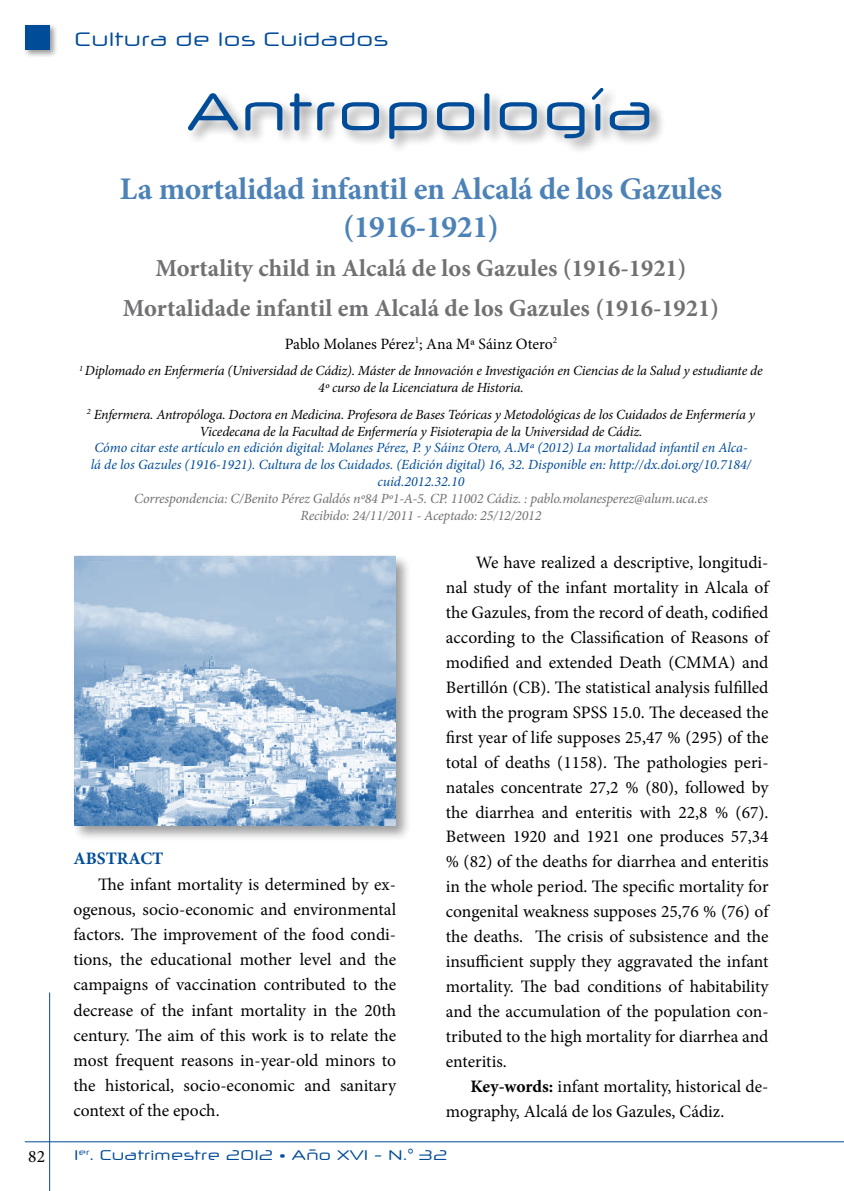
<style>
.page{position:relative;width:844px;height:1191px;background:#fff}
.page>*{position:absolute;margin:0;border:0;box-sizing:border-box;transform-origin:0 0}
.t1{font:52.5px "Neuropol X Free";color:#004c99}
.t2{font:700 31.5px/37.8px "Minion Pro";letter-spacing:-.01em;color:#4d82b7;text-align:center}
.t3{font:700 24.5px/39.4px "Minion Pro";color:#707172;text-align:center}
.t4{font:19.25px "Neuropol X Free";color:#004c99}
.t5{font:17.5px/24.8px "Minion Pro";color:#000;text-align:justify}
.t6{font:700 17.5px "Minion Pro";color:#004c99}
.t7{font:15.75px "Minion Pro";letter-spacing:-.005em;color:#000}
.t8{font:italic 14px/16.8px "Minion Pro";letter-spacing:-.015em;color:#000;text-align:center}
.t9{font:italic 14px/16.8px "Minion Pro";letter-spacing:-.005em;color:#004c99;text-align:center}
.t10{font:italic 14px/16.8px "Minion Pro";letter-spacing:-.015em;color:#707172;text-align:center}
.t11{font:14px "Neuropol X Free";color:#004c99}
.s1{font-weight:700}
</style>
<div class="page">
<hr style="left:49px;top:992px;width:1px;height:199px;background:#004c99">
<hr style="left:25px;top:1141px;width:818px;height:1px;background:#004c99">
<div style="left:23px;top:23px;width:36px;height:36px;background:#000;opacity:.4"></div>
<div style="left:25px;top:25px;width:25px;height:25px;background:#004c99"></div>
<div style="left:72px;top:553px;width:340px;height:289px;background:#000;opacity:.4"></div>
<img style="left:74px;top:556px;width:321px;height:269px">
<div style="left:186px;top:86px;width:479px;height:69px;background:#000;opacity:.4"></div>
<p class="t5" style="left:28px;top:1144px;width:18px">82</p>
<p class="t4" style="left:74px;top:27px;width:315px">Cultura de los Cuidados</p>
<h1 class="t1" style="left:186px;top:78px;width:470px">Antropología</h1>
<h2 class="t2" style="left:120px;top:170px;width:603px">La mortalidad infantil en Alcalá de los Gazules (1916-1921)</h2>
<h3 class="t3" style="left:123px;top:248px;width:597px">Mortality child in Alcalá de los Gazules (1916-1921)<br>Mortalidade infantil em Alcalá de los Gazules (1916-1921)</h3>
<p class="t7" style="left:285px;top:333px;width:274px">Pablo Molanes Pérez<sup>1</sup>; Ana Mª Sáinz Otero<sup>2</sup></p>
<p class="t8" style="left:79px;top:362px;width:684px"><sup>1</sup> Diplomado en Enfermería (Universidad de Cádiz). Máster de Innovación e Investigación en Ciencias de la Salud y estudiante de<br>4º curso de la Licenciatura de Historia.</p>
<p class="t8" style="left:87px;top:406px;width:669px"><sup>2</sup> Enfermera. Antropóloga. Doctora en Medicina. Profesora de Bases Teóricas y Metodológicas de los Cuidados de Enfermería y<br>Vicedecana de la Facultad de Enfermería y Fisioterapia de la Universidad de Cádiz.</p>
<p class="t9" style="left:91px;top:439px;width:661px">Cómo citar este artículo en edición digital: Molanes Pérez, P. y Sáinz Otero, A.Mª (2012) La mortalidad infantil en Alca&shy;lá de los Gazules (1916-1921). Cultura de los Cuidados. (Edición digital) 16, 32. Disponible en: http://dx.doi.org/10.7184/ cuid.2012.32.10</p>
<p class="t10" style="left:134px;top:490px;width:574px">Correspondencia: C/Benito Pérez Galdós nº84 Pº1-A-5. CP. 11002 Cádiz. : pablo.molanesperez@alum.uca.es<br>Recibido: 24/11/2011 - Aceptado: 25/12/2012</p>
<p class="t6" style="left:73px;top:846px;width:91px">ABSTRACT</p>
<p class="t5" style="left:73px;top:871px;width:324px;text-indent:25px">The infant mortality is determined by ex&shy;ogenous, socio-economic and environmental factors. The improvement of the food condi&shy;tions, the educational mother level and the campaigns of vaccination contributed to the decrease of the infant mortality in the 20th century. The aim of this work is to relate the most frequent reasons in-year-old minors to the historical, socio-economic and sanitary context of the epoch.</p>
<p class="t5" style="left:445px;top:550px;width:324px;text-indent:30px">We have realized a descriptive, longitudi&shy;nal study of the infant mortality in Alcala of the Gazules, from the record of death, codified according to the Classification of Reasons of modified and extended Death (CMMA) and Bertillón (CB). The statistical analysis fulfilled with the program SPSS 15.0. The deceased the first year of life supposes 25,47 % (295) of the total of deaths (1158). The pathologies peri&shy;natales concentrate 27,2 % (80), followed by the diarrhea and enteritis with 22,8 % (67).<br>Between 1920 and 1921 one produces 57,34 % (82) of the deaths for diarrhea and enteritis in the whole period. The specific mortality for congenital weakness supposes 25,76 % (76) of the deaths. The crisis of subsistence and the insufficient supply they aggravated the infant mortality. The bad conditions of habitability and the accumulation of the population con&shy;tributed to the high mortality for diarrhea and enteritis.</p>
<p class="t5" style="left:445px;top:1073px;width:324px;text-indent:25px"><span class="s1">Key-words:</span> infant mortality, historical de&shy;mography, Alcalá de los Gazules, Cádiz.</p>
<p class="t11" style="left:74px;top:1146px;width:375px">1<sup>er</sup>. Cuatrimestre 2012 • Año XVI - N.° 32</p>
</div>
